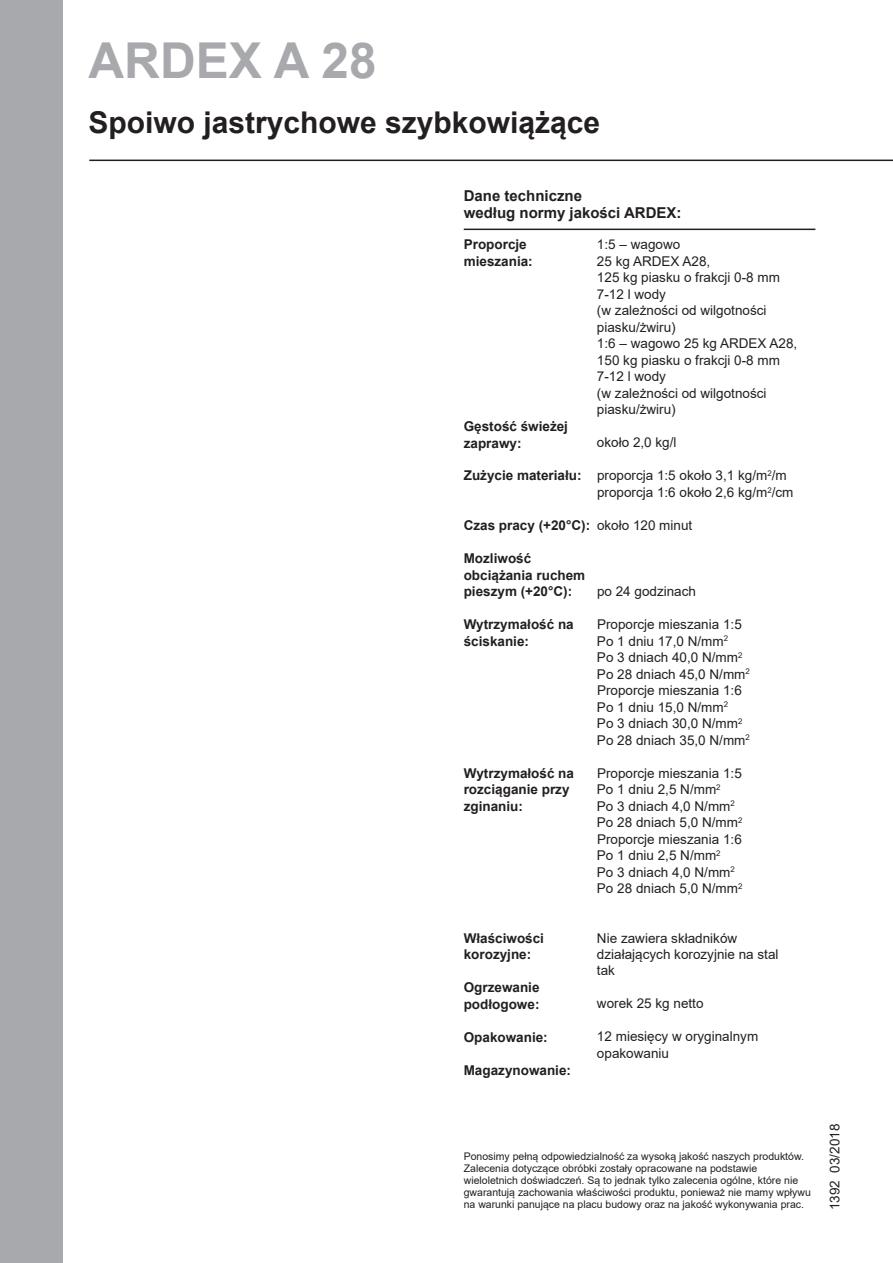
<style>
.page{position:relative;width:893px;height:1263px;background:#fff}
.page>*{position:absolute;margin:0;border:0;box-sizing:border-box;transform-origin:0 0}
.t1{font:700 49.5px "Arial";color:#a8a9ad}
.t2{font:700 30px "Arial";color:#231f20}
.t3{font:700 15px/16.5px "Arial";color:#231f20}
.t4{font:13.5px/16.5px "Arial";color:#231f20}
.t5{font:700 13.5px/16.5px "Arial";color:#231f20}
.t6{font:10.5px/12px "Arial";color:#231f20}
</style>
<div class="page">
<hr style="left:464px;top:229px;width:351px;height:1px;background:#231f20">
<div style="left:0;top:0;width:63px;height:1263px;background:#a8a9ad"></div>
<hr style="left:89px;top:160px;width:804px;height:1px;background:#231f20">
<h1 class="t1" style="left:89px;top:26px;width:289px">ARDEX A 28</h1>
<h2 class="t2" style="left:88px;top:102px;width:513px">Spoiwo jastrychowe szybkowiążące</h2>
<p class="t3" style="left:464px;top:188px;width:219px">Dane techniczne<br>według normy jakości ARDEX:</p>
<p class="t5" style="left:464px;top:237px;width:71px">Proporcje mieszania:</p>
<p class="t5" style="left:464px;top:418px;width:106px">Gęstość świeżej zaprawy:</p>
<p class="t5" style="left:464px;top:468px;width:119px">Zużycie materiału:</p>
<p class="t5" style="left:464px;top:517px;width:128px">Czas pracy (+20°C):</p>
<p class="t5" style="left:464px;top:550px;width:123px">Mozliwość obciążania ruchem pieszym (+20°C):</p>
<p class="t5" style="left:464px;top:616px;width:112px">Wytrzymałość na ściskanie:</p>
<p class="t5" style="left:464px;top:765px;width:112px">Wytrzymałość na rozciąganie przy zginaniu:</p>
<p class="t5" style="left:464px;top:930px;width:82px">Właściwości korozyjne:</p>
<p class="t5" style="left:464px;top:979px;width:77px">Ogrzewanie podłogowe:</p>
<p class="t5" style="left:464px;top:1029px;width:86px">Opakowanie:</p>
<p class="t5" style="left:464px;top:1062px;width:109px">Magazynowanie:</p>
<p class="t4" style="left:597px;top:236px;width:202px">1:5 – wagowo<br>25 kg ARDEX A28,<br>125 kg piasku o frakcji 0-8 mm<br>7-12 l wody<br>(w zależności od wilgotności piasku/żwiru)<br>1:6 – wagowo 25 kg ARDEX A28,<br>150 kg piasku o frakcji 0-8 mm<br>7-12 l wody<br>(w zależności od wilgotności piasku/żwiru)</p>
<p class="t4" style="left:597px;top:434px;width:81px">około 2,0 kg/l</p>
<p class="t4" style="left:597px;top:467px;width:198px">proporcja 1:5 około 3,1 kg/m<sup>2</sup>/m proporcja 1:6 około 2,6 kg/m<sup>2</sup>/cm</p>
<p class="t4" style="left:597px;top:517px;width:97px">około 120 minut</p>
<p class="t4" style="left:597px;top:583px;width:101px">po 24 godzinach</p>
<p class="t4" style="left:597px;top:616px;width:154px">Proporcje mieszania 1:5<br>Po 1 dniu 17,0 N/mm<sup>2<br></sup>Po 3 dniach 40,0 N/mm<sup>2<br></sup>Po 28 dniach 45,0 N/mm<sup>2<br></sup>Proporcje mieszania 1:6<br>Po 1 dniu 15,0 N/mm<sup>2<br></sup>Po 3 dniach 30,0 N/mm<sup>2<br></sup>Po 28 dniach 35,0 N/mm<sup>2</sup></p>
<p class="t4" style="left:597px;top:764px;width:147px">Proporcje mieszania 1:5<br>Po 1 dniu 2,5 N/mm<sup>2<br></sup>Po 3 dniach 4,0 N/mm<sup>2<br></sup>Po 28 dniach 5,0 N/mm<sup>2<br></sup>Proporcje mieszania 1:6<br>Po 1 dniu 2,5 N/mm<sup>2<br></sup>Po 3 dniach 4,0 N/mm<sup>2<br></sup>Po 28 dniach 5,0 N/mm<sup>2</sup></p>
<p class="t4" style="left:597px;top:929px;width:183px">Nie zawiera składników działających korozyjnie na stal tak</p>
<p class="t4" style="left:597px;top:995px;width:108px">worek 25 kg netto</p>
<p class="t4" style="left:597px;top:1028px;width:163px">12 miesięcy w oryginalnym opakowaniu</p>
<p class="t6" style="left:464px;top:1150px;width:349px">Ponosimy pełną odpowiedzialność za wysoką jakość naszych produktów.<br>Zalecenia dotyczące obróbki zostały opracowane na podstawie wieloletnich doświadczeń. Są to jednak tylko zalecenia ogólne, które nie gwarantują zachowania właściwości produktu, ponieważ nie mamy wpływu na warunki panujące na placu budowy oraz na jakość wykonywania prac.</p>
<p class="t4" style="left:826px;top:1210px;width:88px;rotate:-90deg">1392 03/2018</p>
</div>
